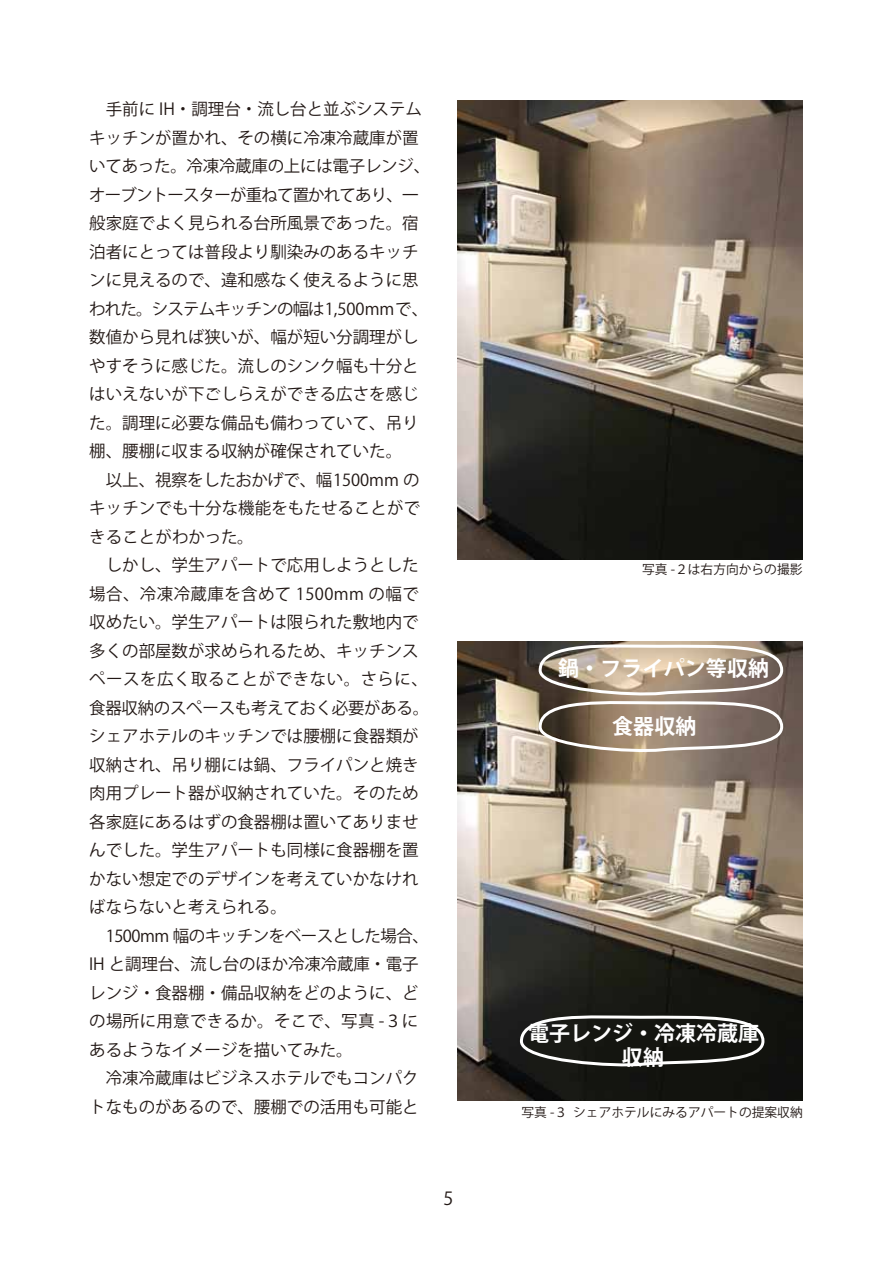
<style>
.page{position:relative;width:893px;height:1263px;background:#fff}
.page>*{position:absolute;margin:0;border:0;box-sizing:border-box;transform-origin:0 0}
.t1{font:700 21px "Koz Go Pr 6 N";letter-spacing:.005em;color:#fff}
.t2{font:18px "Koz Go Pr 6 N";color:#221815}
.t3{font:16.5px/28.5px "Koz Go Pr 6 N";color:#221815}
.t4{font:12.75px "Koz Go Pr 6 N";color:#221815}
</style>
<div class="page">
<img style="left:458px;top:100px;width:344px;height:460px">
<img style="left:458px;top:641px;width:344px;height:460px">
<svg style="left:537px;top:641px;width:248px;height:115px;background:#9a8a7a"></svg>
<svg style="left:518px;top:1012px;width:248px;height:58px;background:#2e2f2b"></svg>
<p class="t3" style="left:89px;top:95px;width:342px">　手前に IH・調理台・流し台と並ぶシステムキッチンが置かれ、その横に冷凍冷蔵庫が置いてあった。冷凍冷蔵庫の上には電子レンジ、オーブントースターが重ねて置かれてあり、一般家庭でよく見られる台所風景であった。宿泊者にとっては普段より馴染みのあるキッチンに見えるので、違和感なく使えるように思われた。システムキッチンの幅は1,500mmで、数値から見れば狭いが、幅が短い分調理がしやすそうに感じた。流しのシンク幅も十分とはいえないが下ごしらえができる広さを感じた。調理に必要な備品も備わっていて、吊り棚、腰棚に収まる収納が確保されていた。<br>　以上、視察をしたおかげで、幅1500mm のキッチンでも十分な機能をもたせることができることがわかった。<br>　しかし、学生アパートで応用しようとした場合、冷凍冷蔵庫を含めて 1500mm の幅で収めたい。学生アパートは限られた敷地内で多くの部屋数が求められるため、キッチンスペースを広く取ることができない。さらに、食器収納のスペースも考えておく必要がある。シェアホテルのキッチンでは腰棚に食器類が収納され、吊り棚には鍋、フライパンと焼き肉用プレート器が収納されていた。そのため各家庭にあるはずの食器棚は置いてありませんでした。学生アパートも同様に食器棚を置かない想定でのデザインを考えていかなければならないと考えられる。</p>
<p class="t3" style="left:89px;top:922px;width:341px;text-indent:16px">1500mm 幅のキッチンをベースとした場合、<br>IH と調理台、流し台のほか冷凍冷蔵庫・電子レンジ・食器棚・備品収納をどのように、どの場所に用意できるか。そこで、写真 -３にあるようなイメージを描いてみた。<br>　冷凍冷蔵庫はビジネスホテルでもコンパクトなものがあるので、腰棚での活用も可能と</p>
<p class="t2" style="left:443px;top:1188px;width:11px">5</p>
<p class="t4" style="left:642px;top:562px;width:162px">写真 -２は右方向からの撮影</p>
<p class="t1" style="left:558px;top:657px;width:212px">鍋・フライパン等収納</p>
<p class="t1" style="left:612px;top:715px;width:86px">食器収納</p>
<p class="t1" style="left:528px;top:1021px;width:233px">電子レンジ・冷凍冷蔵庫</p>
<p class="t4" style="left:521px;top:1105px;width:283px">写真 -３ シェアホテルにみるアパートの提案収納</p>
</div>
